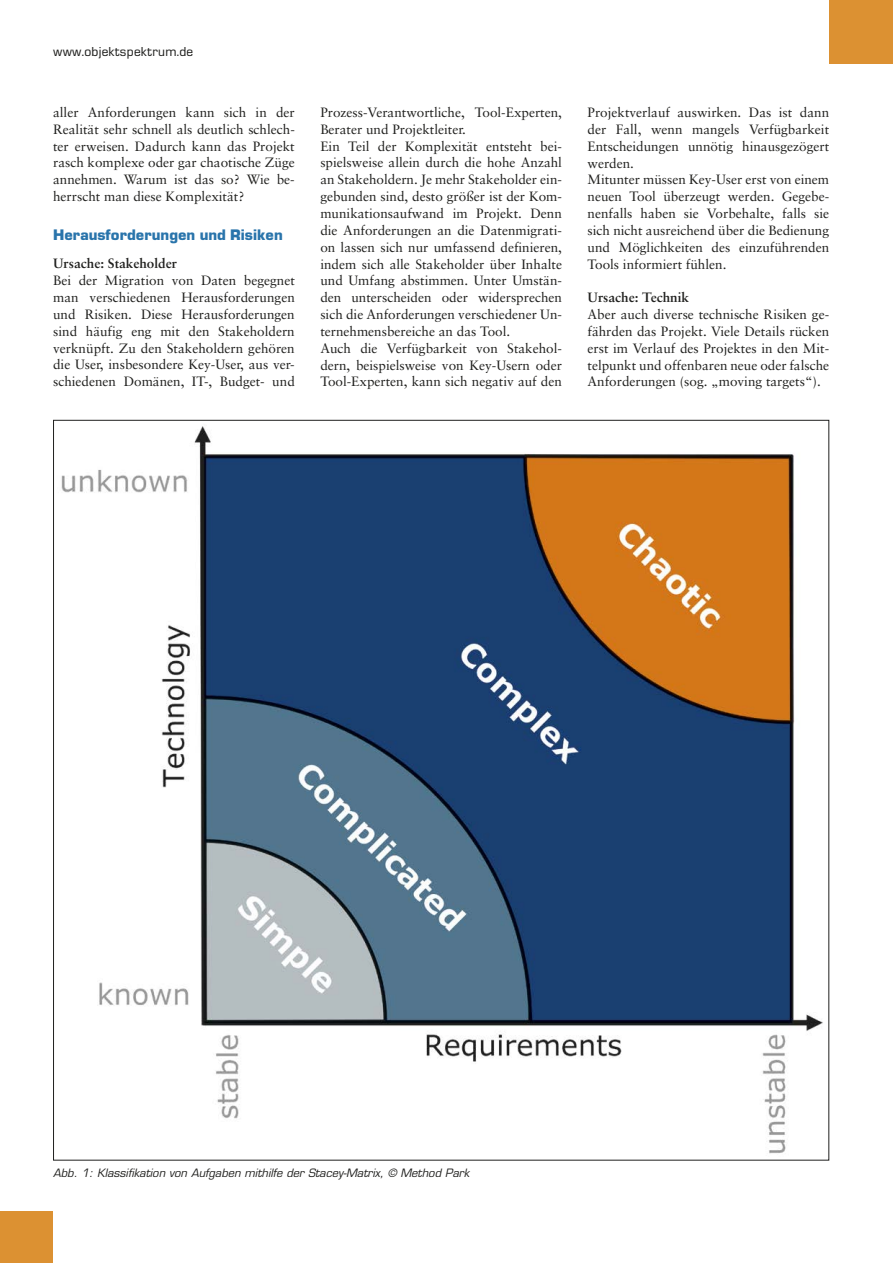
<style>
.page{position:relative;width:893px;height:1263px;background:#fff}
.page>*{position:absolute;margin:0;border:0;box-sizing:border-box;transform-origin:0 0}
.t1{font:700 15px "Eurostile BQ";color:#2974ab}
.t2{font:13.5px/16.8px "Sabon";color:#20201e;text-align:justify}
.t3{font:700 13.5px "Sabon";color:#20201e}
.t4{font:12.75px "Eurostile BQ";letter-spacing:.02em;color:#20201e}
.t5{font:italic 11.25px "Eurostile";color:#20201e}
</style>
<div class="page">
<div style="left:829px;top:0;width:64px;height:64px;background:#dc9132"></div>
<hr style="left:0;top:0;width:1px;height:64px;background:#dc9132">
<div style="left:0;top:1211px;width:53px;height:52px;background:#dc9132"></div>
<img style="left:61px;top:426px;width:762px;height:728px">
<p class="t4" style="left:53px;top:44px;width:142px">www.objektspektrum.de</p>
<p class="t2" style="left:53px;top:104px;width:243px">aller Anforderungen kann sich in der Realität sehr schnell als deutlich schlech&shy;ter erweisen. Dadurch kann das Projekt rasch komplexe oder gar chaotische Züge annehmen. Warum ist das so? Wie be&shy;herrscht man diese Komplexität?</p>
<p class="t1" style="left:53px;top:227px;width:231px">Herausforderungen und Risiken</p>
<p class="t3" style="left:53px;top:255px;width:125px">Ursache: Stakeholder</p>
<p class="t2" style="left:53px;top:272px;width:243px">Bei der Migration von Daten begegnet man verschiedenen Herausforderungen und Risiken. Diese Herausforderungen sind häufig eng mit den Stakeholdern verknüpft. Zu den Stakeholdern gehören die User, insbesondere Key-User, aus ver&shy;schiedenen Domänen, IT-, Budget- und</p>
<p class="t2" style="left:320px;top:104px;width:243px;text-align:left">Prozess-Verantwortliche, Tool-Experten, Berater und Projektleiter.<br>Ein Teil der Komplexität entsteht bei&shy;spielsweise allein durch die hohe Anzahl an Stakeholdern. Je mehr Stakeholder ein&shy;gebunden sind, desto größer ist der Kom&shy;munikationsaufwand im Projekt. Denn die Anforderungen an die Datenmigrati&shy;on lassen sich nur umfassend definieren, indem sich alle Stakeholder über Inhalte und Umfang abstimmen. Unter Umstän&shy;den unterscheiden oder widersprechen sich die Anforderungen verschiedener Un&shy;ternehmensbereiche an das Tool.<br>Auch die Verfügbarkeit von Stakehol&shy;dern, beispielsweise von Key-Usern oder Tool-Experten, kann sich negativ auf den</p>
<p class="t2" style="left:587px;top:104px;width:243px;text-align:left">Projektverlauf auswirken. Das ist dann der Fall, wenn mangels Verfügbarkeit Entscheidungen unnötig hinausgezögert werden.<br>Mitunter müssen Key-User erst von einem neuen Tool überzeugt werden. Gegebe&shy;nenfalls haben sie Vorbehalte, falls sie sich nicht ausreichend über die Bedienung und Möglichkeiten des einzuführenden Tools informiert fühlen.</p>
<p class="t3" style="left:587px;top:289px;width:103px">Ursache: Technik</p>
<p class="t2" style="left:587px;top:306px;width:243px">Aber auch diverse technische Risiken ge&shy;fährden das Projekt. Viele Details rücken erst im Verlauf des Projektes in den Mit&shy;telpunkt und offenbaren neue oder falsche Anforderungen (sog. „moving targets“).</p>
<p class="t5" style="left:53px;top:1166px;width:418px">Abb. 1: Klassifikation von Aufgaben mithilfe der Stacey-Matrix, © Method Park</p>
</div>
